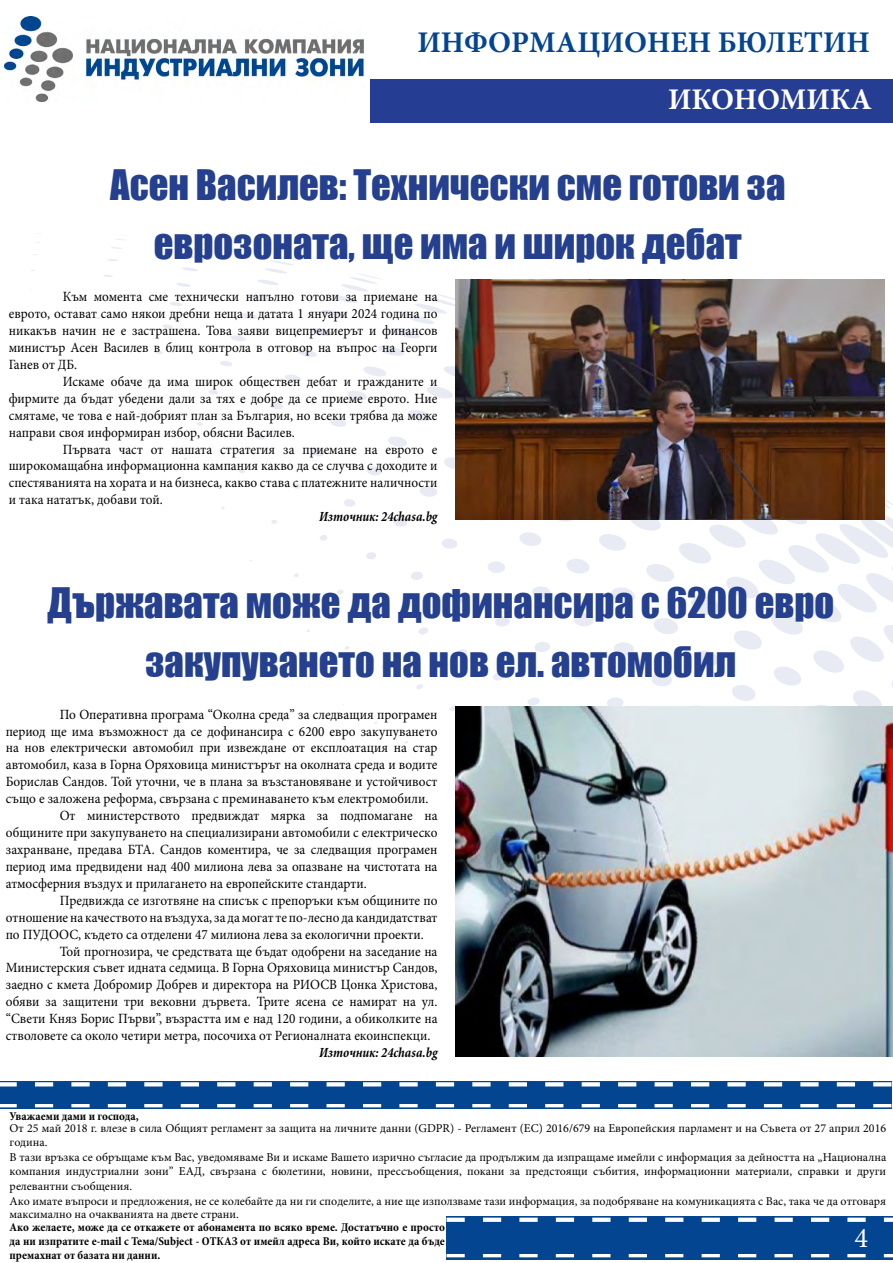
<style>
.page{position:relative;width:893px;height:1263px;background:#fff}
.page>*{position:absolute;margin:0;border:0;box-sizing:border-box;transform-origin:0 0}
.t1{font:38.7px/58.5px "Impact";color:#25408f;text-align:center}
.t2{font:700 30px "Minion Pro";color:#034591}
.t3{font:700 30px "Minion Pro";color:#fff}
.t4{font:28.5px "Minion Pro";color:#fff}
.t5{font:14.1px/17px "Minion Pro";color:#000;text-align:justify;scale:.94 1}
.t6{font:italic 700 condensed 14.1px "Minion Pro";color:#000;scale:.94 1}
.t7{font:12px/14.5px "Minion Pro";color:#000}
.t8{font:700 condensed 12px/14.4px "Minion Pro";color:#000;text-align:justify}
</style>
<div class="page">
<div style="left:370px;top:79px;width:523px;height:43px;background:#263d94"></div>
<svg style="left:446px;top:1257px;width:447px;height:2px"></svg>
<svg style="left:446px;top:1254px;width:438px;height:3px"></svg>
<div style="left:446px;top:1216px;width:447px;height:38px;background:#034591"></div>
<svg style="left:446px;top:1217px;width:447px;height:5px"></svg>
<svg style="left:0;top:1107px;width:891px;height:1px"></svg>
<svg style="left:0;top:1103px;width:891px;height:4px"></svg>
<div style="left:0;top:1081px;width:891px;height:22px;background:#034591"></div>
<svg style="left:0;top:1082px;width:891px;height:4px"></svg>
<img style="left:4px;top:16px;width:360px;height:86px">
<svg style="left:111px;top:247px;width:11px;height:2px"></svg>
<svg style="left:108px;top:259px;width:10px;height:2px"></svg>
<svg style="left:103px;top:275px;width:10px;height:2px"></svg>
<svg style="left:100px;top:294px;width:7px;height:2px"></svg>
<svg style="left:138px;top:244px;width:755px;height:521px"></svg>
<img style="left:455px;top:707px;width:438px;height:350px">
<img style="left:455px;top:279px;width:429px;height:241px">
<h2 class="t2" style="left:417px;top:21px;width:454px">ИНФОРМАЦИОНЕН БЮЛЕТИН</h2>
<h2 class="t3" style="left:668px;top:78px;width:205px">ИКОНОМИКА</h2>
<h1 class="t1" style="left:110px;top:155px;width:677px">Асен Василев: Технически сме готови за еврозоната, ще има и широк дебат</h1>
<p class="t5" style="left:9px;top:288px;width:458px;text-indent:54px">Към момента сме технически напълно готови за приемане на еврото, остават само някои дребни неща и датата 1 януари 2024 година по никакъв начин не е застрашена. Това заяви вицепремиерът и финансов министър Асен Василев в блиц контрола в отговор на въпрос на Георги Ганев от ДБ.</p>
<p class="t5" style="left:9px;top:373px;width:458px;text-indent:54px">Искаме обаче да има широк обществен дебат и гражданите и фирмите да бъдат убедени дали за тях е добре да се приеме еврото. Ние смятаме, че това е най-добрият план за България, но всеки трябва да може направи своя информиран избор, обясни Василев.</p>
<p class="t5" style="left:9px;top:441px;width:458px;text-indent:54px">Първата част от нашата стратегия за приемане на еврото е широкомащабна информационна кампания какво да се случва с доходите и спестяванията на хората и на бизнеса, какво става с платежните наличности и така нататък, добави той.</p>
<p class="t6" style="left:319px;top:507px;width:127px">Източник: 24chasa.bg</p>
<h1 class="t1" style="left:47px;top:573px;width:788px">Държавата може да дофинансира с 6200 евро закупуването на нов ел. автомобил</h1>
<p class="t5" style="left:60px;top:706px;width:403px">По Оперативна програма “Околна среда” за следващия програмен</p>
<p class="t5" style="left:6px;top:723px;width:461px">период ще има възможност да се дофинансира с 6200 евро закупуването</p>
<p class="t5" style="left:6px;top:739px;width:461px">на нов електрически автомобил при извеждане от експлоатация на стар</p>
<p class="t5" style="left:6px;top:756px;width:461px">автомобил, каза в Горна Оряховица министърът на околната среда и водите</p>
<p class="t5" style="left:6px;top:773px;width:461px">Борислав Сандов. Той уточни, че в плана за възстановяване и устойчивост</p>
<p class="t5" style="left:6px;top:790px;width:451px">също е заложена реформа, свързана с преминаването към електромобили.</p>
<p class="t5" style="left:60px;top:807px;width:403px">От министерството предвиждат мярка за подпомагане на</p>
<p class="t5" style="left:6px;top:824px;width:461px">общините при закупуването на специализирани автомобили с електрическо</p>
<p class="t5" style="left:6px;top:841px;width:461px">захранване, предава БТА. Сандов коментира, че за следващия програмен</p>
<p class="t5" style="left:6px;top:858px;width:461px">период има предвидени над 400 милиона лева за опазване на чистотата на</p>
<p class="t5" style="left:6px;top:875px;width:386px">атмосферния въздух и прилагането на европейските стандарти.</p>
<p class="t5" style="left:60px;top:892px;width:403px">Предвижда се изготвяне на списък с препоръки към общините по</p>
<p class="t5" style="left:6px;top:909px;width:461px">отношение на качеството на въздуха, за да могат те по-лесно да кандидатстват</p>
<p class="t5" style="left:6px;top:926px;width:446px">по ПУДООС, където са отделени 47 милиона лева за екологични проекти.</p>
<p class="t5" style="left:60px;top:942px;width:403px">Той прогнозира, че средствата ще бъдат одобрени на заседание на</p>
<p class="t5" style="left:6px;top:959px;width:461px">Министерския съвет идната седмица. В Горна Оряховица министър Сандов,</p>
<p class="t5" style="left:6px;top:976px;width:461px">заедно с кмета Добромир Добрев и директора на РИОСВ Цонка Христова,</p>
<p class="t5" style="left:6px;top:993px;width:461px">обяви за защитени три вековни дървета. Трите ясена се намират на ул.</p>
<p class="t5" style="left:6px;top:1010px;width:461px">“Свети Княз Борис Първи”, възрастта им е над 120 години, а обиколките на</p>
<p class="t5" style="left:6px;top:1027px;width:453px">стволовете са около четири метра, посочиха от Регионалната екоинспекци.</p>
<p class="t6" style="left:319px;top:1043px;width:127px">Източник: 24chasa.bg</p>
<p class="t8" style="left:10px;top:1108px;width:131px">Уважаеми дами и господа,</p>
<p class="t7" style="left:10px;top:1121px;width:878px">От 25 май 2018 г. влeзe в сила Общият регламент за защита на личните данни (GDPR) - Регламент (ЕС) 2016/679 на Европейския парламент и на Съвета от 27 април 2016 година.<br>В тази връзка се обръщаме към Вас, уведомяваме Ви и искаме Вашето изрично съгласие да продължим да изпращаме имейли с информация за дейността на „Национална компания индустриални зони” ЕАД, свързана с бюлетини, новини, прессъобщения, покани за предстоящи събития, информационни материали, справки и други релевантни съобщения.<br>Ако имате въпроси и предложения, не се колебайте да ни ги споделите, а ние ще използваме тази информация, за подобряване на комуникацията с Вас, така че да отговаря</p>
<p class="t7" style="left:10px;top:1207px;width:231px">максимално на очакванията на двете страни.</p>
<p class="t8" style="left:10px;top:1219px;width:437px">Ако желаете, може да се откажете от абонамента по всяко време. Достатъчно е просто да ни изпратите e-mail с Тема/Subject - ОТКАЗ от имейл адреса Ви, който искате да бъде премахнат от базата ни данни.</p>
<h3 class="t4" style="left:854px;top:1219px;width:15px">2354</h3>
</div>
